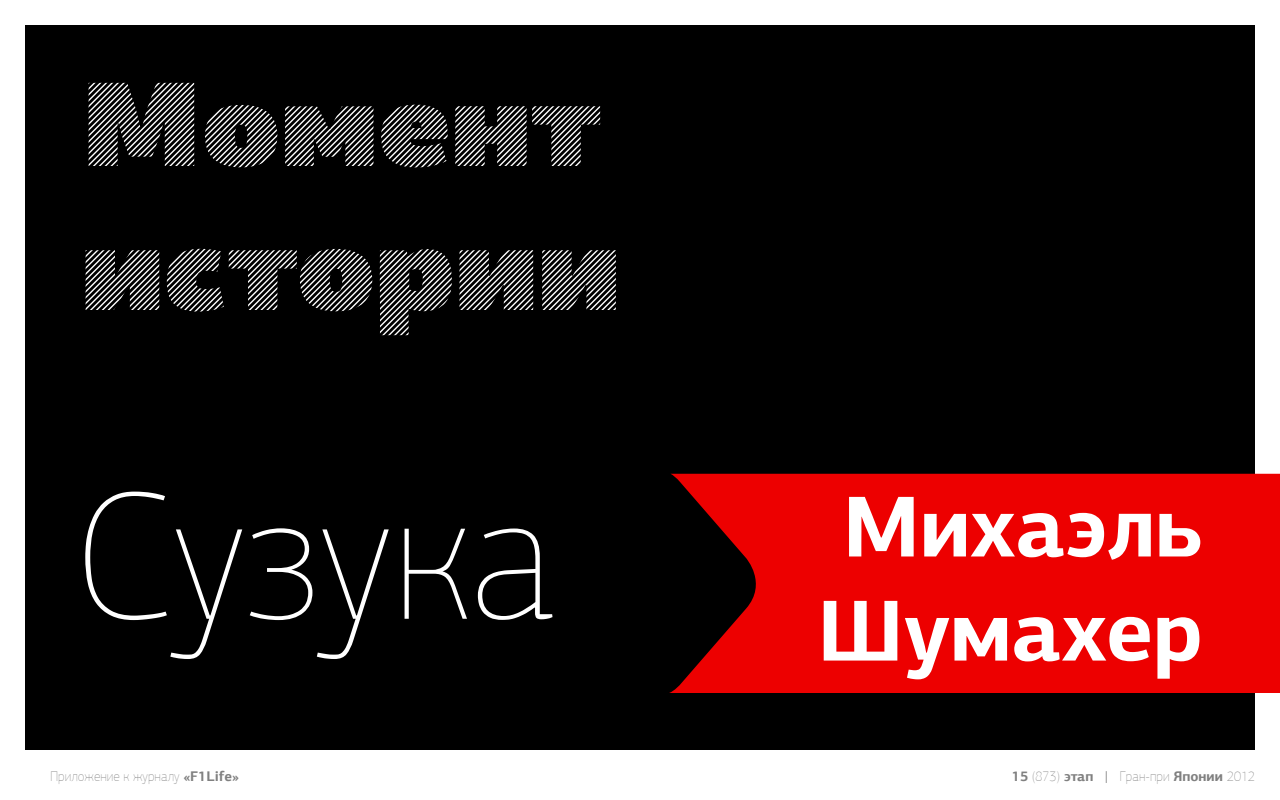
<style>
.page{position:relative;width:1280px;height:800px;background:#fff}
.page>*{position:absolute;margin:0;border:0;box-sizing:border-box;transform-origin:0 0}
.t1{font:183.8px "PF Agora Sans Pro X Thin";color:#fff}
.t2{font:700 86.7px/104.1px "PF Agora Sans Pro";color:#fff}
.t3{font:14px "PF Agora Sans Pro X Thin";color:#808080}
.s1{font-family:"PF Agora Sans Pro";font-weight:700}
.s2{font-family:"PF Agora Sans Pro"}
</style>
<div class="page">
<div style="left:25px;top:25px;width:1230px;height:725px;background:#000"></div>
<svg style="left:89px;top:83px;width:511px;height:229px"></svg>
<svg style="left:669px;top:474px;width:611px;height:219px;background:#d90000"></svg>
<h1 class="t1" style="left:74px;top:451px;width:485px">Сузука</h1>
<h2 class="t2" style="left:817px;top:474px;width:387px">Михаэль<br>Шумахер</h2>
<p class="t3" style="left:50px;top:768px;width:191px">Приложение к журналу <span class="s1">«F1Life»</span></p>
<p class="t3" style="left:1012px;top:768px;width:245px"><span class="s1">15</span> (873) <span class="s1">этап</span> <span class="s2">|</span> Гран-при <span class="s1">Японии</span> 2012</p>
</div>
